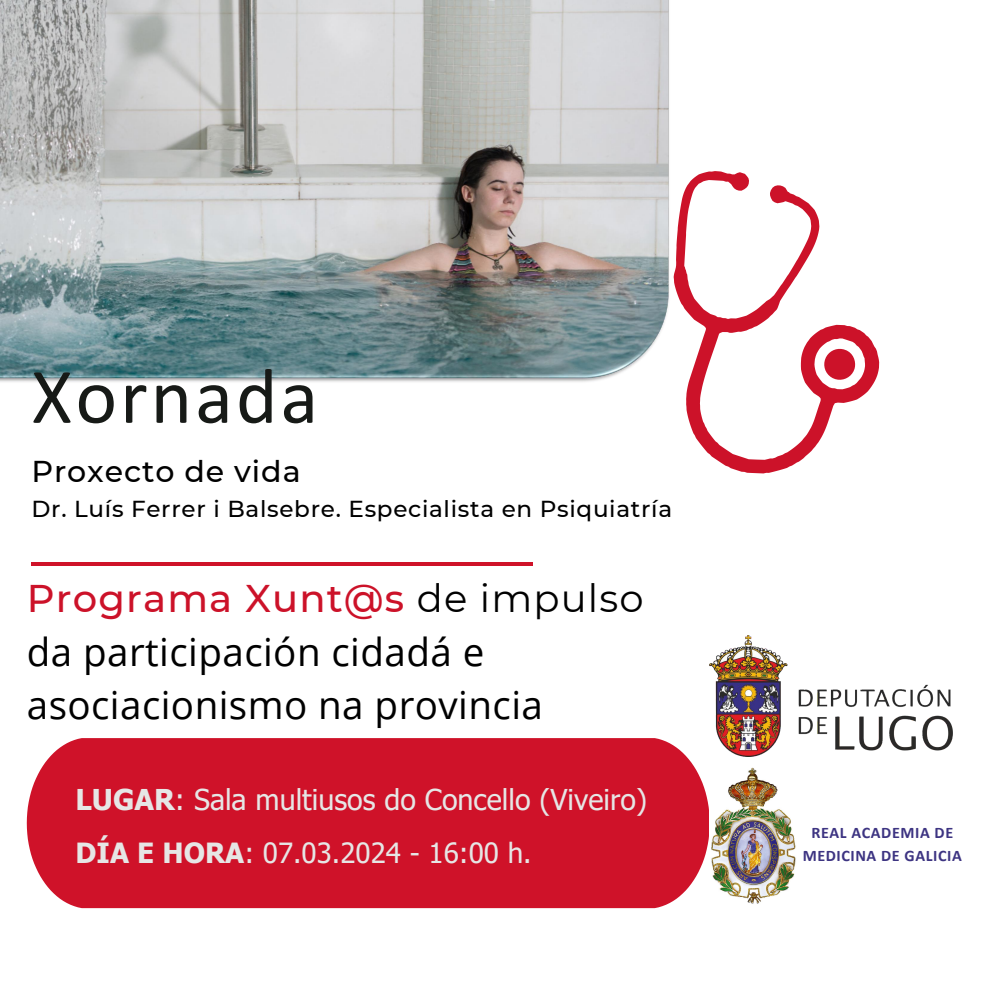
<style>
.page{position:relative;width:985px;height:985px;background:#fff}
.page>*{position:absolute;margin:0;border:0;box-sizing:border-box;transform-origin:0 0}
.t1{font:79.1px "Calibri";letter-spacing:.035em;color:#171a17}
.t2{font:38.5px/53.5px "Open Sans";letter-spacing:.01em;color:#000}
.t3{font:500 30.1px "Montserrat";letter-spacing:.03em;color:#000}
.t4{font:28.61px "Tahoma";color:#e6e6e5}
.t5{font:27.74px "Tahoma";color:#e6e6e5}
.t6{font:500 23.1px "Montserrat";letter-spacing:.03em;color:#000}
.t7{font:700 16.1px/22.5px "Calibri";letter-spacing:.035em;color:#3d3482;text-align:center}
.s1{font-family:"Montserrat";font-weight:500;color:#cc1229}
.s2{font-family:"Montserrat"}
.s3{font-weight:700}
</style>
<div class="page">
<div style="left:27px;top:738px;width:682px;height:170px;background:#cf1229"></div>
<img style="left:0;top:0;width:669px;height:382px">
<svg style="left:627px;top:161px;width:253px;height:313px"></svg>
<hr style="left:31px;top:562px;width:502px;height:3px;background:#cf1229">
<img style="left:709px;top:635px;width:243px;height:121px">
<img style="left:711px;top:767px;width:85px;height:137px">
<h4 class="t1" style="left:31px;top:363px;width:288px">Xornada</h4>
<p class="t3" style="left:31px;top:452px;width:271px">Proxecto de vida</p>
<p class="t6" style="left:31px;top:494px;width:642px">Dr. Luís Ferrer i Balsebre. Especialista en Psiquiatría</p>
<h2 class="t2" style="left:27px;top:570px;width:618px"><span class="s1">Programa Xunt@s</span> <span class="s2">de impulso </span>da participación cidadá e asociacionismo na provincia</h2>
<p class="t4" style="left:76px;top:781px;width:573px"><span class="s3">LUGAR</span>: Sala multiusos do Concello (Viveiro)</p>
<h3 class="t5" style="left:76px;top:835px;width:457px"><span class="s3">DÍA E HORA</span>: 07.03.2024 - 16:00 h.</h3>
<h3 class="t7" style="left:802px;top:822px;width:161px">REAL ACADEMIA DE<br>MEDICINA DE GALICIA</h3>
</div>
